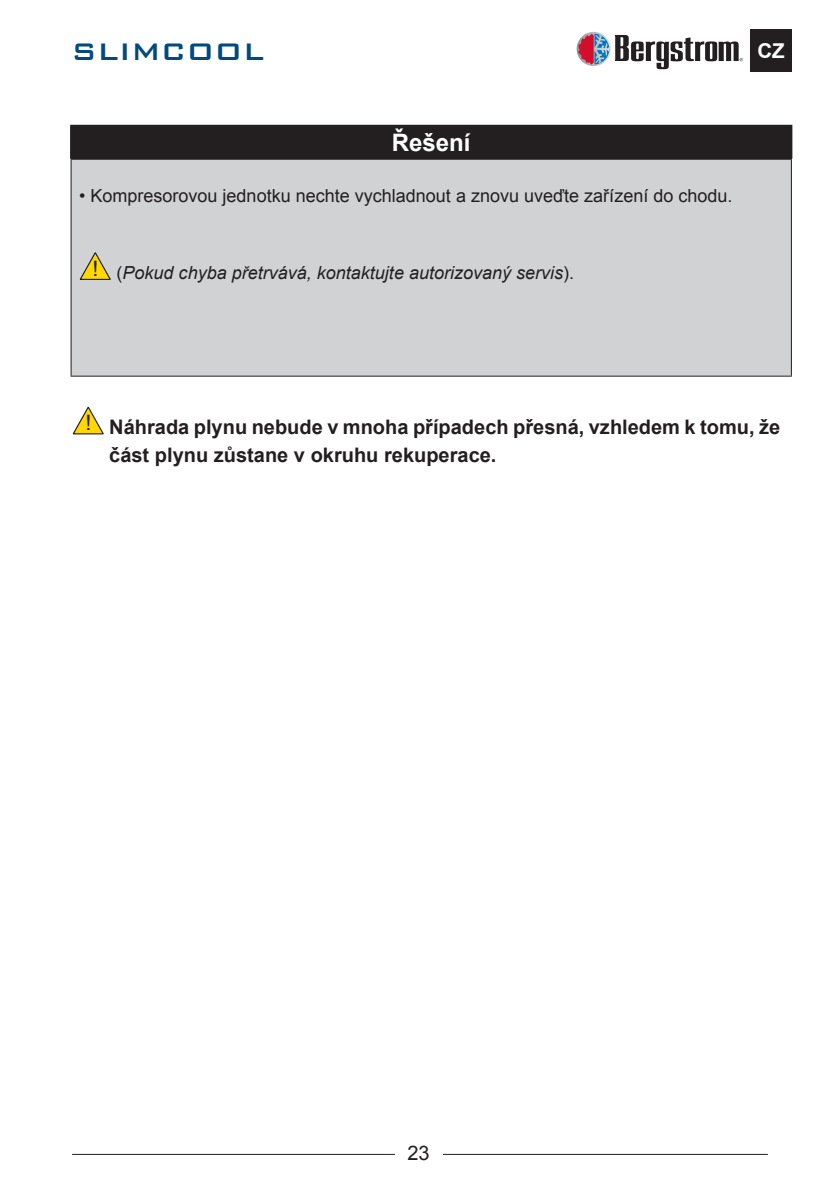
<style>
.page{position:relative;width:840px;height:1191px;background:#fff}
.page>*{position:absolute;margin:0;border:0;box-sizing:border-box;transform-origin:0 0}
.t1{font:500 32px "Bank Gothic BT";color:#004a7f}
.t2{font:700 24px "Arial";color:#fff}
.t3{font:21.4px "Arial";color:#231f20}
.t4{font:700 20.4px "Arial";color:#fff}
.t5{font:700 20px/28px "Arial";color:#231f20}
.t6{font:20px "Arial";color:#231f20}
.t7{font:18px "Arial";color:#231f20}
.t8{font:italic 18px "Arial";color:#231f20}
.s1{font-style:normal}
</style>
<div class="page">
<div style="left:750px;top:29px;width:41px;height:42px;background:#231f20"></div>
<hr style="left:72px;top:1153px;width:695px;height:1px;background:#231f20">
<div style="left:394px;top:1145px;width:48px;height:29px;background:#fff"></div>
<svg style="left:576px;top:32px;width:34px;height:34px"></svg>
<svg style="left:578px;top:34px;width:164px;height:35px"></svg>
<div style="left:750px;top:30px;width:41px;height:42px;background:#231f20"></div>
<svg style="left:72px;top:406px;width:32px;height:29px"></svg>
<div style="left:71px;top:126px;width:720px;height:33px;background:#231f20"></div>
<div style="left:71px;top:159px;width:720px;height:217px;background:#d1d2d4"></div>
<hr style="left:70px;top:125px;width:722px;height:2px;background:#231f20">
<hr style="left:790px;top:127px;width:2px;height:32px;background:#231f20">
<hr style="left:70px;top:127px;width:2px;height:32px;background:#231f20">
<hr style="left:71px;top:159px;width:720px;height:1px;background:#231f20">
<hr style="left:71px;top:160px;width:1px;height:216px;background:#231f20">
<hr style="left:790px;top:160px;width:1px;height:216px;background:#231f20">
<hr style="left:71px;top:376px;width:720px;height:1px;background:#231f20">
<svg style="left:79px;top:252px;width:32px;height:28px"></svg>
<h1 class="t1" style="left:71px;top:34px;width:195px">SLIMCOOL</h1>
<p class="t4" style="left:757px;top:38px;width:29px">CZ</p>
<p class="t2" style="left:391px;top:127px;width:80px">Řešení</p>
<p class="t7" style="left:79px;top:184px;width:654px">• Kompresorovou jednotku nechte vychladnout a znovu uveďte zařízení do chodu.</p>
<p class="t8" style="left:92px;top:261px;width:483px"><sup>!</sup> <span class="s1">(</span>Pokud chyba přetrvává, kontaktujte autorizovaný servis<span class="s1">).</span></p>
<p class="t3" style="left:85px;top:408px;width:7px">!</p>
<p class="t5" style="left:109px;top:413px;width:672px">Náhrada plynu nebude v mnoha případech přesná, vzhledem k tomu, že část plynu zůstane v okruhu rekuperace.</p>
<p class="t6" style="left:407px;top:1139px;width:24px">23</p>
</div>
